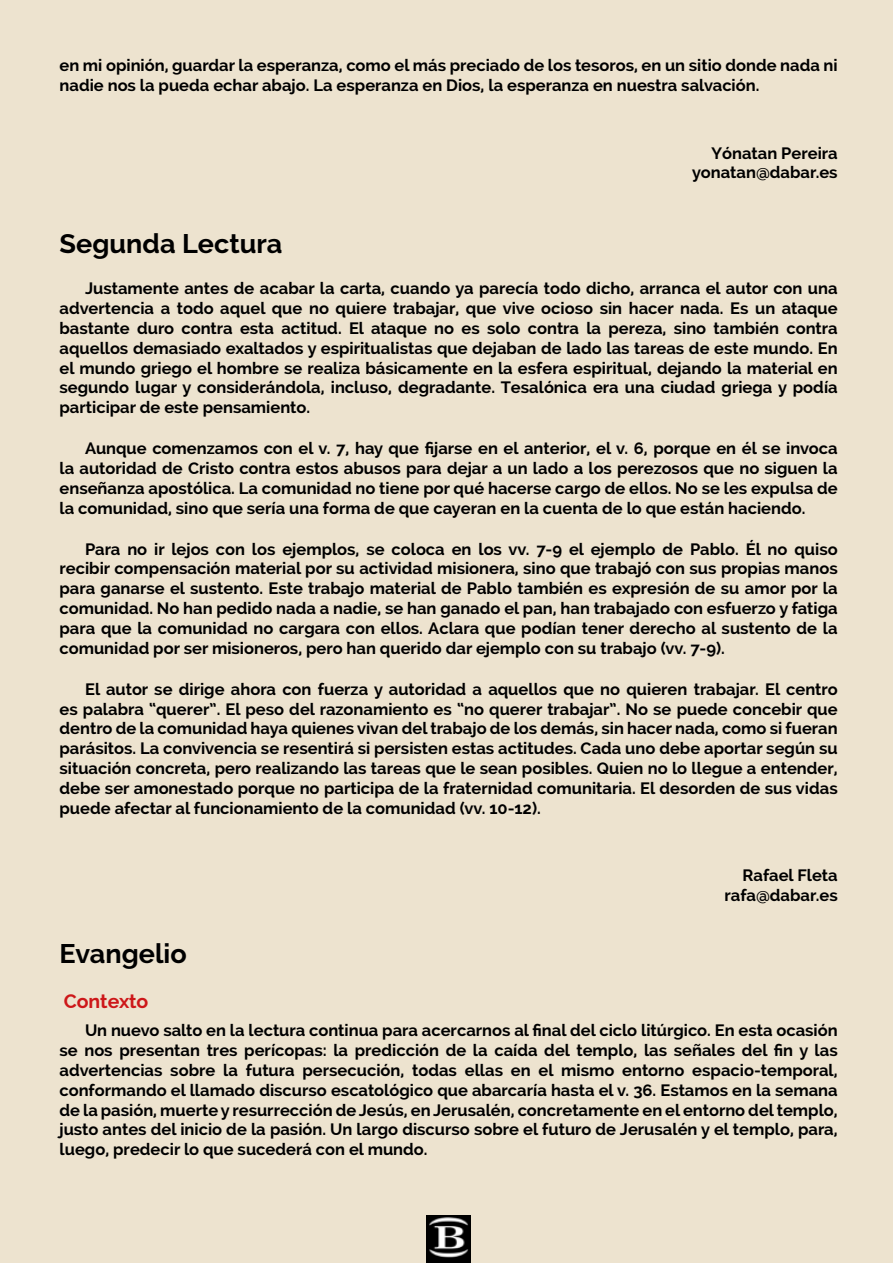
<style>
.page{position:relative;width:893px;height:1263px;background:#ede3cf}
.page>*{position:absolute;margin:0;border:0;box-sizing:border-box;transform-origin:0 0}
.t1{font:700 27px "Raleway";color:#000}
.t2{font:700 19.5px "Raleway";color:#cd1719}
.t3{font:700 16.5px/19.8px "Raleway";color:#000;text-align:justify}
</style>
<div class="page">
<img style="left:427px;top:1216px;width:44px;height:47px">
<p class="t3" style="left:60px;top:55px;width:780px">en mi opinión, guardar la esperanza, como el más preciado de los tesoros, en un sitio donde nada ni nadie nos la pueda echar abajo. La esperanza en Dios, la esperanza en nuestra salvación.</p>
<p class="t3" style="left:692px;top:143px;width:147px;text-align:right">Yónatan Pereira yonatan@dabar.es</p>
<h1 class="t1" style="left:60px;top:228px;width:224px">Segunda Lectura</h1>
<p class="t3" style="left:60px;top:279px;width:780px;text-indent:26px">Justamente antes de acabar la carta, cuando ya parecía todo dicho, arranca el autor con una advertencia a todo aquel que no quiere trabajar, que vive ocioso sin hacer nada. Es un ataque bastante duro contra esta actitud. El ataque no es solo contra la pereza, sino también contra aquellos demasiado exaltados y espiritualistas que dejaban de lado las tareas de este mundo. En el mundo griego el hombre se realiza básicamente en la esfera espiritual, dejando la material en segundo lugar y considerándola, incluso, degradante. Tesalónica era una ciudad griega y podía participar de este pensamiento.</p>
<p class="t3" style="left:60px;top:438px;width:780px;text-indent:26px">Aunque comenzamos con el v. 7, hay que fijarse en el anterior, el v. 6, porque en él se invoca la autoridad de Cristo contra estos abusos para dejar a un lado a los perezosos que no siguen la enseñanza apostólica. La comunidad no tiene por qué hacerse cargo de ellos. No se les expulsa de la comunidad, sino que sería una forma de que cayeran en la cuenta de lo que están haciendo.</p>
<p class="t3" style="left:60px;top:539px;width:780px;text-indent:26px">Para no ir lejos con los ejemplos, se coloca en los vv. 7-9 el ejemplo de Pablo. Él no quiso recibir compensación material por su actividad misionera, sino que trabajó con sus propias manos para ganarse el sustento. Este trabajo material de Pablo también es expresión de su amor por la comunidad. No han pedido nada a nadie, se han ganado el pan, han trabajado con esfuerzo y fatiga para que la comunidad no cargara con ellos. Aclara que podían tener derecho al sustento de la comunidad por ser misioneros, pero han querido dar ejemplo con su trabajo (vv. 7-9).</p>
<p class="t3" style="left:60px;top:679px;width:780px;text-indent:26px">El autor se dirige ahora con fuerza y autoridad a aquellos que no quieren trabajar. El centro es palabra “querer”. El peso del razonamiento es “no querer trabajar”. No se puede concebir que dentro de la comunidad haya quienes vivan del trabajo de los demás, sin hacer nada, como si fueran parásitos. La convivencia se resentirá si persisten estas actitudes. Cada uno debe aportar según su situación concreta, pero realizando las tareas que le sean posibles. Quien no lo llegue a entender, debe ser amonestado porque no participa de la fraternidad comunitaria. El desorden de sus vidas puede afectar al funcionamiento de la comunidad (vv. 10-12).</p>
<p class="t3" style="left:725px;top:866px;width:115px;text-align:right">Rafael Fleta rafa@dabar.es</p>
<h1 class="t1" style="left:60px;top:938px;width:129px">Evangelio</h1>
<p class="t2" style="left:64px;top:990px;width:86px">Contexto</p>
<p class="t3" style="left:60px;top:1021px;width:780px;text-indent:26px">Un nuevo salto en la lectura continua para acercarnos al final del ciclo litúrgico. En esta ocasión se nos presentan tres perícopas: la predicción de la caída del templo, las señales del fin y las advertencias sobre la futura persecución, todas ellas en el mismo entorno espacio-temporal, conformando el llamado discurso escatológico que abarcaría hasta el v. 36. Estamos en la semana de la pasión, muerte y resurrección de Jesús, en Jerusalén, concretamente en el entorno del templo, justo antes del inicio de la pasión. Un largo discurso sobre el futuro de Jerusalén y el templo, para, luego, predecir lo que sucederá con el mundo.</p>
</div>
